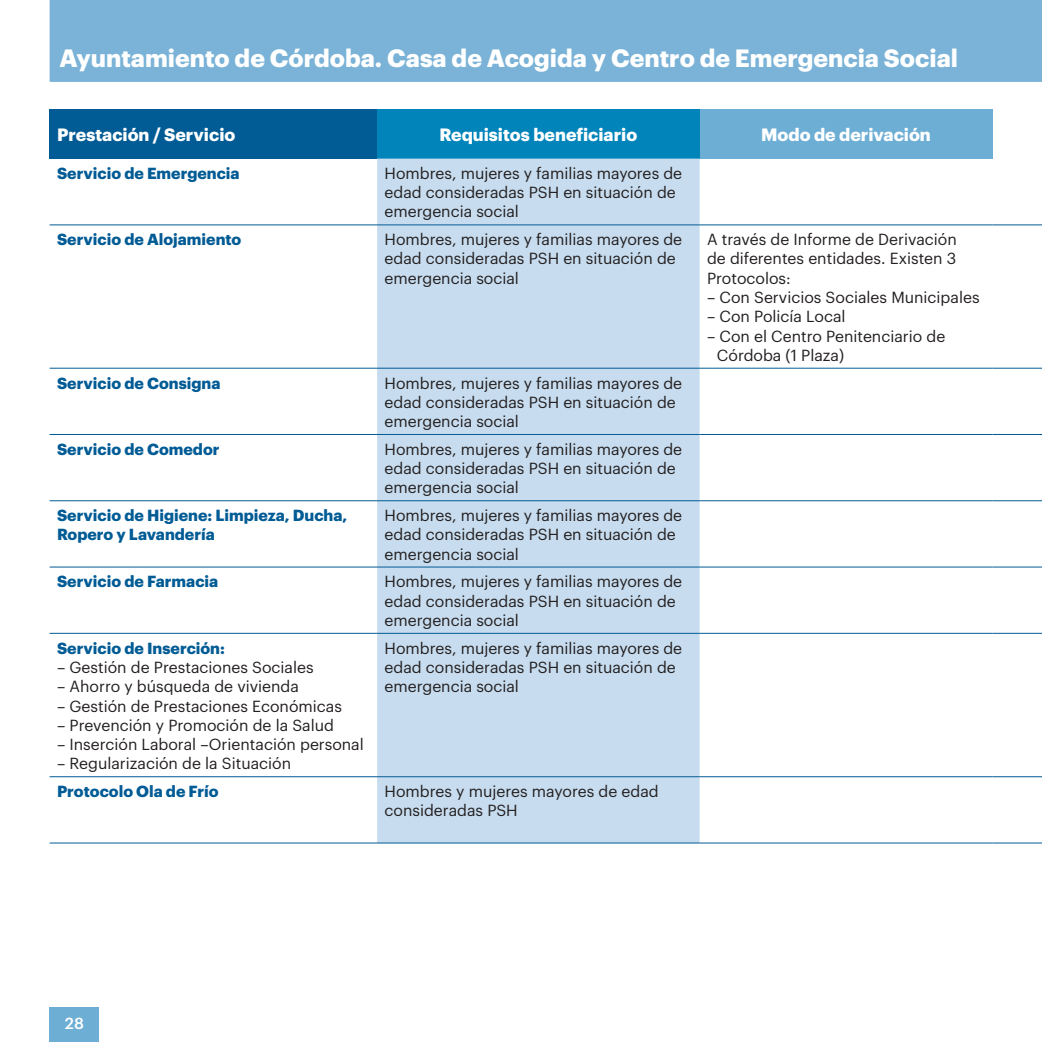
<style>
.page{position:relative;width:1042px;height:1042px;background:#fff}
.page>*{position:absolute;margin:0;border:0;box-sizing:border-box;transform-origin:0 0}
._1_1{font:700 24.5px "Graphik";color:#fff}
.t1{font:700 17.5px "Graphik";color:#fff}
.texto_tabla_1{font:15.75px/19.2px "Graphik";color:#231f20}
.texto_tabla_1_sf{font:15.75px/19.2px "Graphik";color:#231f20}
.texto_tabla_bold_azu{font:700 15.75px/19.2px "Graphik";color:#015b95}
.t2{font:500 15.75px "Graphik";color:#fff}
</style>
<div class="page">
<div style="left:50px;top:0;width:992px;height:82px;background:#7ab3d7"></div>
<div style="left:50px;top:1007px;width:49px;height:35px;background:#6daed5"></div>
<div style="left:50px;top:109px;width:327px;height:50px;background:#015b95"></div>
<div style="left:377px;top:109px;width:322px;height:50px;background:#0084ba"></div>
<div style="left:699px;top:109px;width:293px;height:50px;background:#6daed5"></div>
<div style="left:377px;top:159px;width:322px;height:684px;background:#c7dcee"></div>
<hr style="left:50px;top:225px;width:327px;height:1px;background:#015b95">
<hr style="left:377px;top:225px;width:322px;height:1px;background:#015b95">
<hr style="left:699px;top:225px;width:293px;height:1px;background:#015b95">
<hr style="left:992px;top:225px;width:50px;height:1px;background:#015b95">
<hr style="left:50px;top:368px;width:327px;height:1px;background:#015b95">
<hr style="left:377px;top:368px;width:322px;height:1px;background:#015b95">
<hr style="left:699px;top:368px;width:293px;height:1px;background:#015b95">
<hr style="left:992px;top:368px;width:50px;height:1px;background:#015b95">
<hr style="left:50px;top:434px;width:327px;height:1px;background:#015b95">
<hr style="left:377px;top:434px;width:322px;height:1px;background:#015b95">
<hr style="left:699px;top:434px;width:293px;height:1px;background:#015b95">
<hr style="left:992px;top:434px;width:50px;height:1px;background:#015b95">
<hr style="left:50px;top:500px;width:327px;height:1px;background:#015b95">
<hr style="left:377px;top:500px;width:322px;height:1px;background:#015b95">
<hr style="left:699px;top:500px;width:293px;height:1px;background:#015b95">
<hr style="left:992px;top:500px;width:50px;height:1px;background:#015b95">
<hr style="left:50px;top:567px;width:327px;height:1px;background:#015b95">
<hr style="left:377px;top:567px;width:322px;height:1px;background:#015b95">
<hr style="left:699px;top:567px;width:293px;height:1px;background:#015b95">
<hr style="left:992px;top:567px;width:50px;height:1px;background:#015b95">
<hr style="left:50px;top:633px;width:327px;height:1px;background:#015b95">
<hr style="left:377px;top:633px;width:322px;height:1px;background:#015b95">
<hr style="left:699px;top:633px;width:293px;height:1px;background:#015b95">
<hr style="left:992px;top:633px;width:50px;height:1px;background:#015b95">
<hr style="left:50px;top:776px;width:327px;height:1px;background:#015b95">
<hr style="left:377px;top:776px;width:322px;height:1px;background:#015b95">
<hr style="left:699px;top:776px;width:293px;height:1px;background:#015b95">
<hr style="left:992px;top:776px;width:50px;height:1px;background:#015b95">
<hr style="left:50px;top:843px;width:327px;height:1px;background:#015b95">
<hr style="left:377px;top:843px;width:322px;height:1px;background:#015b95">
<hr style="left:699px;top:843px;width:293px;height:1px;background:#015b95">
<hr style="left:992px;top:843px;width:50px;height:1px;background:#015b95">
<p class="_1_1" style="left:60px;top:40px;width:900px">Ayuntamiento de Córdoba. Casa de Acogida y Centro de Emergencia Social</p>
<p class="t1" style="left:57px;top:121px;width:180px">Prestación / Servicio</p>
<p class="t1" style="left:439px;top:121px;width:199px">Requisitos beneficiario</p>
<p class="t1" style="left:761px;top:121px;width:171px">Modo de derivación</p>
<p class="texto_tabla_bold_azu" style="left:57px;top:162px;width:184px">Servicio de Emergencia</p>
<p class="texto_tabla_1" style="left:384px;top:162px;width:299px">Hombres, mujeres y familias mayores de edad consideradas PSH en situación de emergencia social</p>
<p class="texto_tabla_bold_azu" style="left:57px;top:229px;width:186px">Servicio de Alojamiento</p>
<p class="texto_tabla_1" style="left:384px;top:229px;width:299px">Hombres, mujeres y familias mayores de edad consideradas PSH en situación de emergencia social</p>
<p class="texto_tabla_1" style="left:707px;top:229px;width:251px;text-align:justify">A través de Informe de Derivación de diferentes entidades. Existen 3<br>Protocolos:</p>
<p class="texto_tabla_1" style="left:707px;top:286px;width:274px">– Con Servicios Sociales Municipales</p>
<p class="texto_tabla_1_sf" style="left:707px;top:306px;width:140px">– Con Policía Local</p>
<p class="texto_tabla_1_sf" style="left:717px;top:325px;width:230px;text-indent:-10px">– Con el Centro Penitenciario de<br>Córdoba (1 Plaza)</p>
<p class="texto_tabla_bold_azu" style="left:57px;top:372px;width:165px">Servicio de Consigna</p>
<p class="texto_tabla_1" style="left:384px;top:372px;width:299px">Hombres, mujeres y familias mayores de edad consideradas PSH en situación de emergencia social</p>
<p class="texto_tabla_bold_azu" style="left:57px;top:438px;width:164px">Servicio de Comedor</p>
<p class="texto_tabla_1" style="left:384px;top:438px;width:299px">Hombres, mujeres y familias mayores de edad consideradas PSH en situación de emergencia social</p>
<p class="texto_tabla_bold_azu" style="left:57px;top:504px;width:292px">Servicio de Higiene: Limpieza, Ducha,<br>Ropero y Lavandería</p>
<p class="texto_tabla_1" style="left:384px;top:504px;width:299px">Hombres, mujeres y familias mayores de edad consideradas PSH en situación de emergencia social</p>
<p class="texto_tabla_bold_azu" style="left:57px;top:571px;width:163px">Servicio de Farmacia</p>
<p class="texto_tabla_1" style="left:384px;top:571px;width:299px">Hombres, mujeres y familias mayores de edad consideradas PSH en situación de emergencia social</p>
<p class="texto_tabla_bold_azu" style="left:57px;top:637px;width:169px">Servicio de Inserción:</p>
<p class="texto_tabla_1_sf" style="left:57px;top:656px;width:258px">– Gestión de Prestaciones Sociales</p>
<p class="texto_tabla_1_sf" style="left:57px;top:675px;width:243px">– Ahorro y búsqueda de vivienda</p>
<p class="texto_tabla_1_sf" style="left:57px;top:695px;width:286px">– Gestión de Prestaciones Económicas</p>
<p class="texto_tabla_1_sf" style="left:57px;top:714px;width:278px">– Prevención y Promoción de la Salud</p>
<p class="texto_tabla_1_sf" style="left:57px;top:733px;width:308px">– Inserción Laboral –Orientación personal</p>
<p class="texto_tabla_1_sf" style="left:57px;top:752px;width:236px">– Regularización de la Situación</p>
<p class="texto_tabla_1" style="left:384px;top:637px;width:299px">Hombres, mujeres y familias mayores de edad consideradas PSH en situación de emergencia social</p>
<p class="texto_tabla_bold_azu" style="left:57px;top:780px;width:163px">Protocolo Ola de Frío</p>
<p class="texto_tabla_1" style="left:384px;top:780px;width:276px">Hombres y mujeres mayores de edad consideradas PSH</p>
<p class="t2" style="left:65px;top:1011px;width:20px">28</p>
</div>
